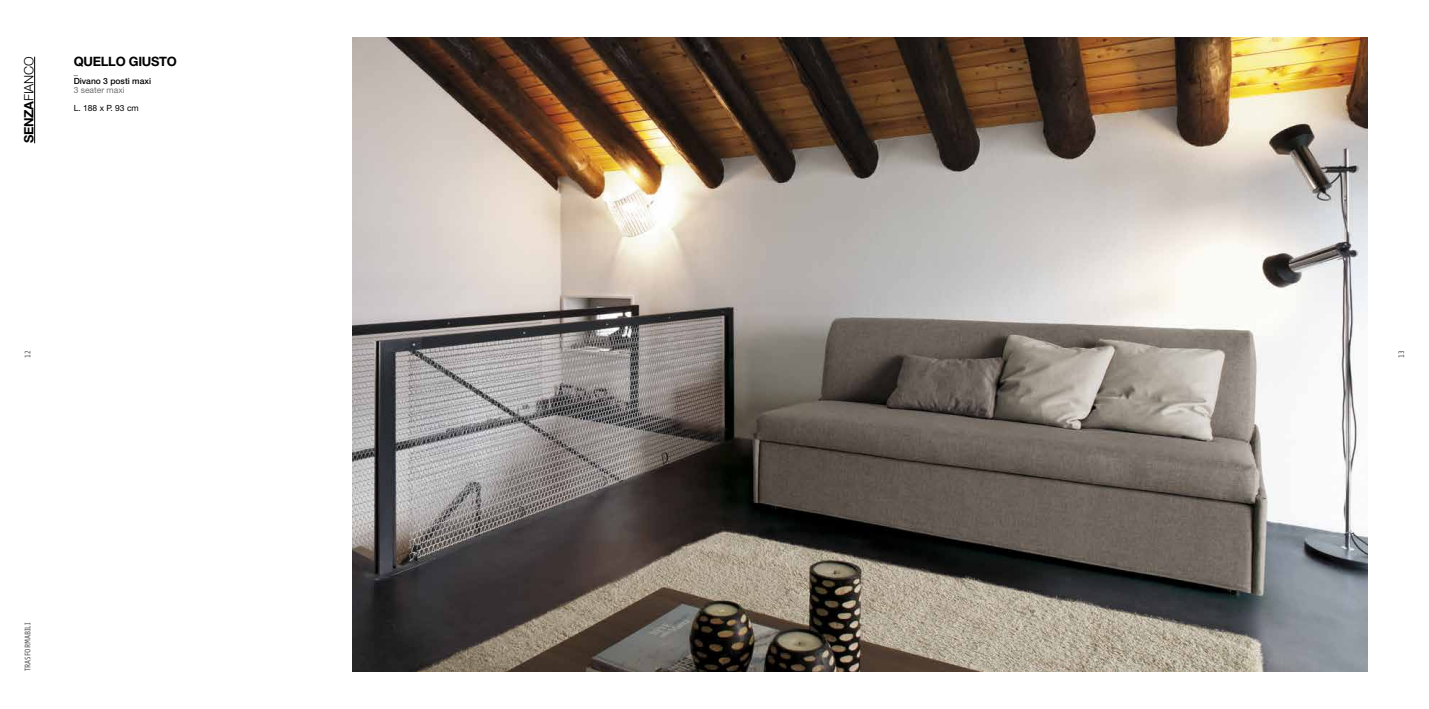
<style>
.page{position:relative;width:1429px;height:709px;background:#fff}
.page>*{position:absolute;margin:0;border:0;box-sizing:border-box;transform-origin:0 0}
.t1{font:700 12.9px "Helvetica Neue LT Std";letter-spacing:-.02em;color:#000}
.t2{font:300 12.9px "Helvetica Neue LT Std";letter-spacing:-.02em;color:#000}
.t3{font:500 8.5px "Helvetica Neue LT Std";color:#000}
.t4{font:8.5px "Helvetica Neue LT Std";color:#000}
.t5{font:8.5px "Helvetica Neue LT Std";color:#6f7072}
.t6{font:800 8.5px "Helvetica Neue LT Std";color:#000}
.t7{font:8px "Share";color:#58595b}
.s1{font-weight:700}
</style>
<div class="page">
<img style="left:353px;top:38px;width:1014px;height:633px">
<hr style="left:34px;top:57px;width:1px;height:86px;background:#000">
<h1 class="t2" style="left:21px;top:143px;width:88px;rotate:-90deg"><span class="s1">SENZA</span>FIANCO</h1>
<h1 class="t1" style="left:74px;top:53px;width:105px">QUELLO GIUSTO</h1>
<p class="t6" style="left:74px;top:67px;width:6px">_</p>
<p class="t3" style="left:74px;top:76px;width:79px">Divano 3 posti maxi</p>
<p class="t5" style="left:74px;top:85px;width:53px">3 seater maxi</p>
<p class="t4" style="left:74px;top:103px;width:67px">L. 188 x P. 93 cm</p>
<p class="t7" style="left:24px;top:358px;width:9px;rotate:-90deg">12</p>
<p class="t7" style="left:1397px;top:358px;width:9px;rotate:-90deg">13</p>
<p class="t7" style="left:24px;top:671px;width:50px;rotate:-90deg">TRASFORMABILI</p>
</div>
